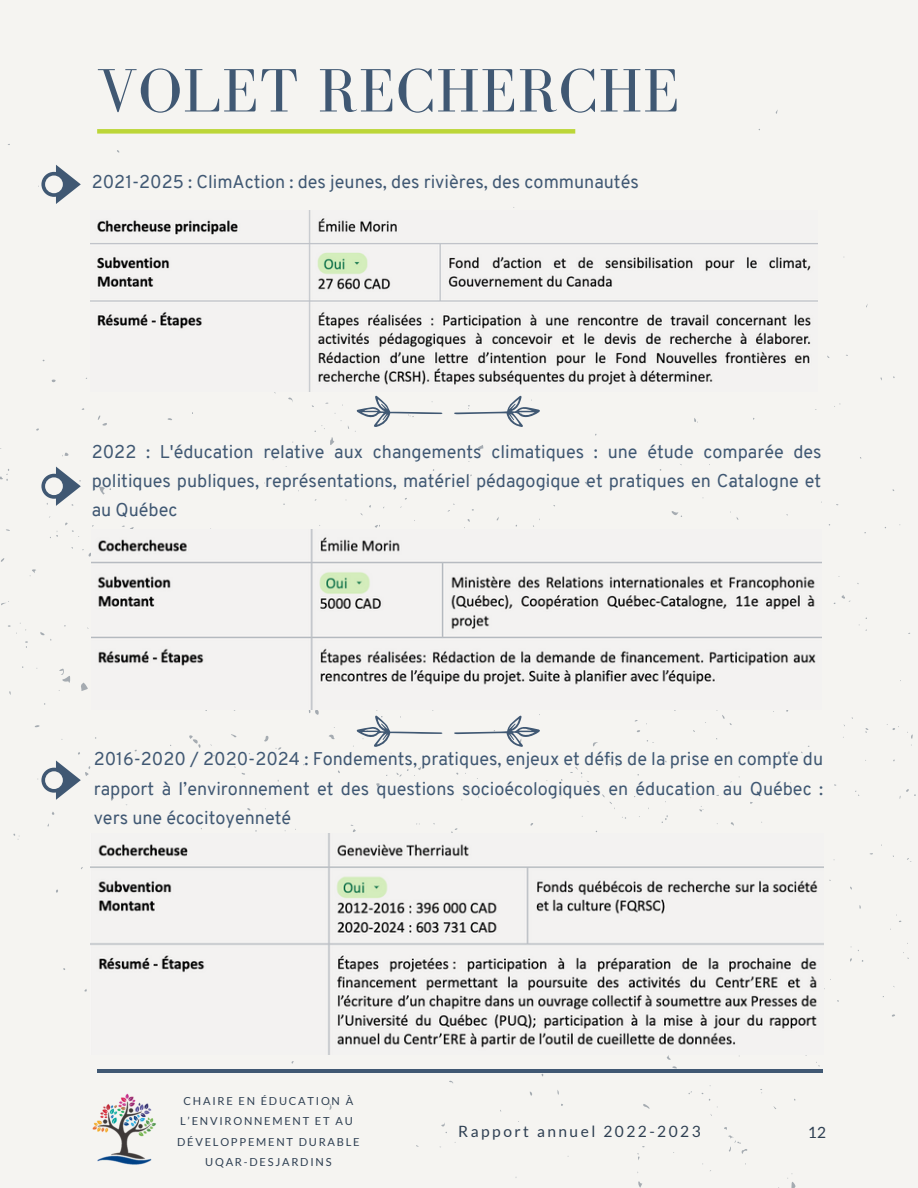
<style>
.page{position:relative;width:918px;height:1188px;background:#f5f4f1}
.page>*{position:absolute;margin:0;border:0;box-sizing:border-box;transform-origin:0 0}
.t1{font:63px "Bodoni FLF";letter-spacing:.02em;color:#405873}
.t2{font:18px/29.2px "Overpass";color:#405873;text-align:justify}
.t3{font:15.6px "Lato";letter-spacing:.16em;color:#2e3f52}
.t4{font:11.1px/20.2px "Lato";letter-spacing:.16em;color:#2e3f52;text-align:center}
</style>
<div class="page">
<svg style="left:41px;top:165px;width:40px;height:39px"></svg>
<svg style="left:454px;top:396px;width:86px;height:31px"></svg>
<svg style="left:357px;top:396px;width:86px;height:31px"></svg>
<svg style="left:41px;top:467px;width:40px;height:39px"></svg>
<svg style="left:454px;top:716px;width:86px;height:31px"></svg>
<svg style="left:357px;top:716px;width:86px;height:31px"></svg>
<div style="left:97px;top:129px;width:478px;height:5px;background:#bcd638"></div>
<hr style="left:97px;top:1069px;width:726px;height:3px;background:#405873">
<img style="left:88px;top:1090px;width:77px;height:83px">
<img style="left:92px;top:529px;width:730px;height:180px">
<svg style="left:41px;top:760px;width:40px;height:40px"></svg>
<img style="left:90px;top:833px;width:734px;height:222px">
<img style="left:90px;top:210px;width:727px;height:181px">
<p class="t1" style="left:97px;top:56px;width:583px">VOLET RECHERCHE</p>
<p class="t2" style="left:92px;top:169px;width:549px">2021-2025 : ClimAction : des jeunes, des rivières, des communautés</p>
<p class="t2" style="left:92px;top:439px;width:731px">2022 : L'éducation relative aux changements climatiques : une étude comparée des politiques publiques, représentations, matériel pédagogique et pratiques en Catalogne et au Québec</p>
<p class="t2" style="left:94px;top:746px;width:731px">2016-2020 / 2020-2024 : Fondements, pratiques, enjeux et défis de la prise en compte du rapport à l’environnement et des questions socioécologiques en éducation au Québec : vers une écocitoyenneté</p>
<p class="t4" style="left:180px;top:1091px;width:175px">CHAIRE EN ÉDUCATION À<br>L’ENVIRONNEMENT ET AU</p>
<p class="t4" style="left:177px;top:1131px;width:184px">DÉVELOPPEMENT DURABLE<br>UQAR-DESJARDINS</p>
<p class="t3" style="left:458px;top:1121px;width:244px">Rapport annuel 2022-2023</p>
<p class="t3" style="left:808px;top:1123px;width:20px">12</p>
</div>
